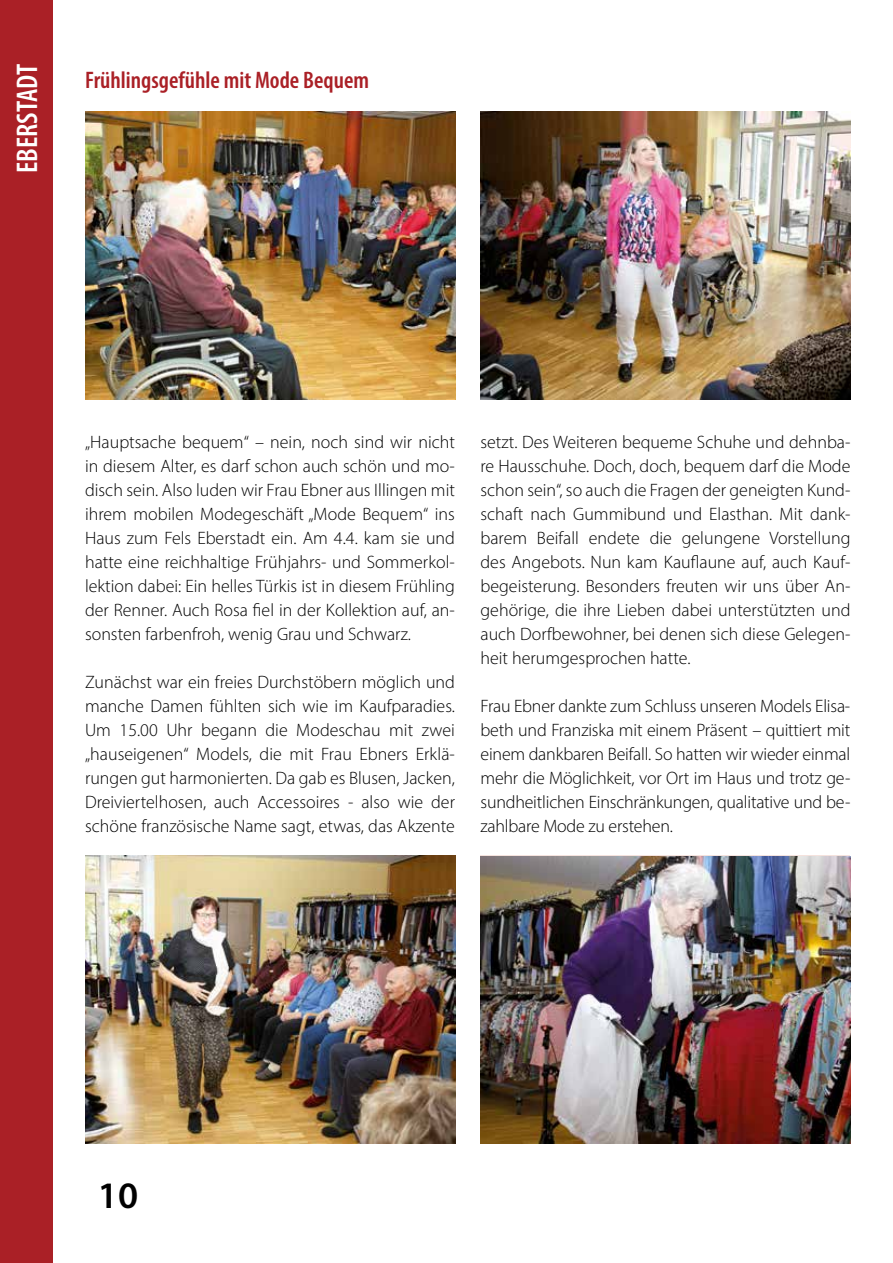
<style>
.page{position:relative;width:893px;height:1263px;background:#fff}
.page>*{position:absolute;margin:0;border:0;box-sizing:border-box;transform-origin:0 0}
.t1{font:37.5px "Myriad Variable Concept";color:#000}
.t2{font:30px "Myriad Variable Concept";color:#fff}
.t3{font:24px "Myriad Variable Concept";color:#aa2026}
.t4{font:18px/24px "Myriad Variable Concept";color:#000;text-align:justify}
</style>
<div class="page">
<div style="left:0;top:0;width:52px;height:1263px;background:#aa2026"></div>
<img style="left:85px;top:112px;width:370px;height:288px">
<img style="left:480px;top:112px;width:370px;height:288px">
<img style="left:85px;top:856px;width:370px;height:288px">
<img style="left:480px;top:856px;width:370px;height:288px">
<h2 class="t2" style="left:10px;top:173px;width:111px;rotate:-90deg">EBERSTADT</h2>
<h3 class="t3" style="left:85px;top:66px;width:286px">Frühlingsgefühle mit Mode Bequem</h3>
<p class="t4" style="left:85px;top:430px;width:371px">„Hauptsache bequem“ – nein, noch sind wir nicht in diesem Alter, es darf schon auch schön und mo&shy;disch sein. Also luden wir Frau Ebner aus Illingen mit ihrem mobilen Modegeschäft „Mode Bequem“ ins Haus zum Fels Eberstadt ein. Am 4.4. kam sie und hatte eine reichhaltige Frühjahrs- und Sommerkol&shy;lektion dabei: Ein helles Türkis ist in diesem Frühling der Renner. Auch Rosa fiel in der Kollektion auf, an&shy;sonsten farbenfroh, wenig Grau und Schwarz.</p>
<p class="t4" style="left:85px;top:670px;width:371px">Zunächst war ein freies Durchstöbern möglich und manche Damen fühlten sich wie im Kaufparadies.<br>Um 15.00 Uhr begann die Modeschau mit zwei „hauseigenen“ Models, die mit Frau Ebners Erklä&shy;rungen gut harmonierten. Da gab es Blusen, Jacken, Dreiviertelhosen, auch Accessoires - also wie der schöne französische Name sagt, etwas, das Akzente</p>
<p class="t4" style="left:480px;top:430px;width:371px">setzt. Des Weiteren bequeme Schuhe und dehnba&shy;re Hausschuhe. Doch, doch, bequem darf die Mode schon sein“, so auch die Fragen der geneigten Kund&shy;schaft nach Gummibund und Elasthan. Mit dank&shy;barem Beifall endete die gelungene Vorstellung des Angebots. Nun kam Kauflaune auf, auch Kauf&shy;begeisterung. Besonders freuten wir uns über An&shy;gehörige, die ihre Lieben dabei unterstützten und auch Dorfbewohner, bei denen sich diese Gelegen&shy;heit herumgesprochen hatte.</p>
<p class="t4" style="left:480px;top:694px;width:371px">Frau Ebner dankte zum Schluss unseren Models Elisa&shy;beth und Franziska mit einem Präsent – quittiert mit einem dankbaren Beifall. So hatten wir wieder einmal mehr die Möglichkeit, vor Ort im Haus und trotz ge&shy;sundheitlichen Einschränkungen, qualitative und be&shy;zahlbare Mode zu erstehen.</p>
<h1 class="t1" style="left:98px;top:1174px;width:42px">10</h1>
</div>
